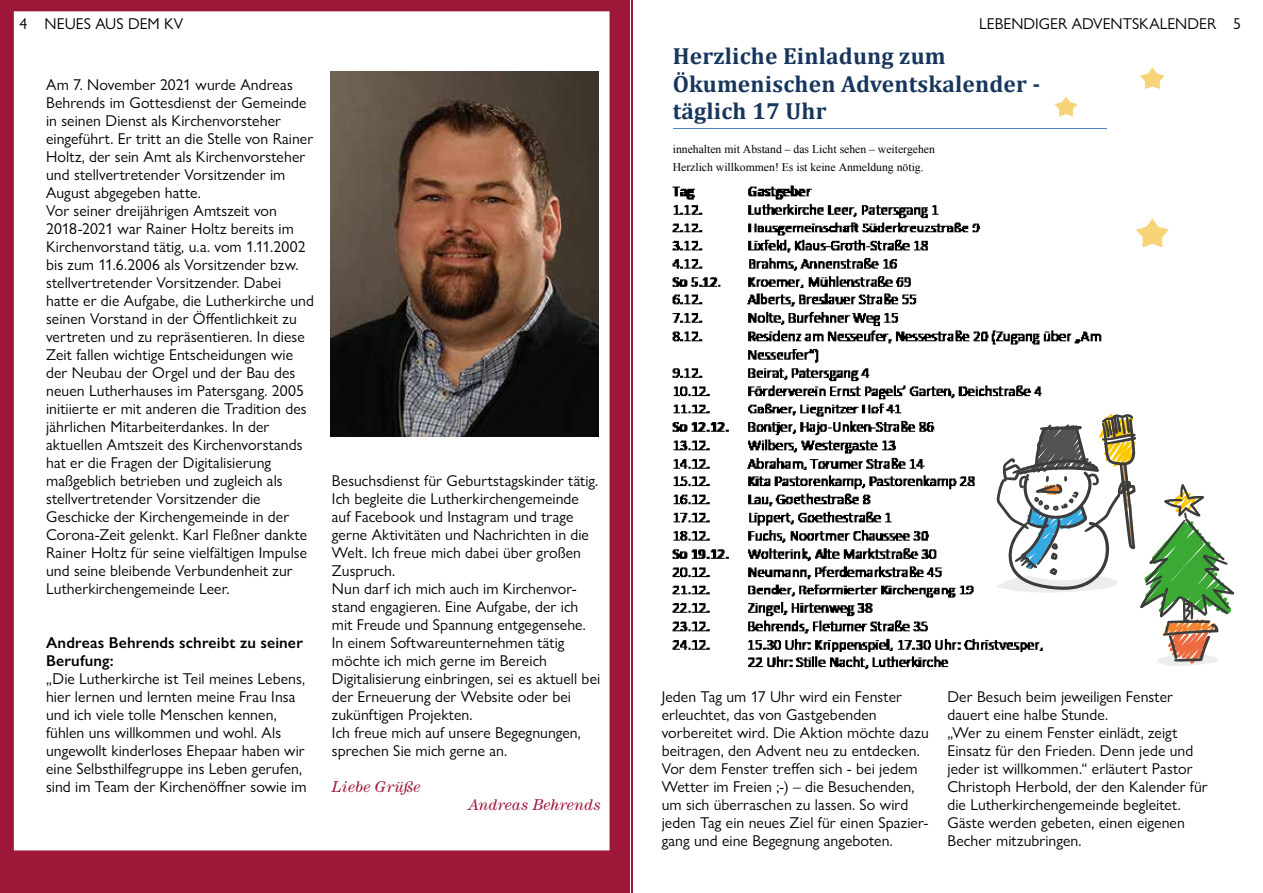
<style>
.page{position:relative;width:1263px;height:893px;background:#fff}
.page>*{position:absolute;margin:0;border:0;box-sizing:border-box;transform-origin:0 0}
.t1{font:700 23.4px/27.5px "Cambria";letter-spacing:.01em;color:#17365d}
.t2{font:15.75px/18px "Gill Sans Nova";letter-spacing:.005em;color:#000}
.t3{font:600 15.75px/18px "Gill Sans Nova";letter-spacing:.01em;color:#000}
.t4{font:italic 15.75px "Century";letter-spacing:.015em;color:#9e1739}
.t5{font:11.7px/18px "Times New Roman";color:#000}
</style>
<div class="page">
<div style="left:0;top:0;width:629px;height:893px;background:#9e1739"></div>
<div style="left:21px;top:19px;width:581px;height:824px;background:#fff"></div>
<div style="left:14px;top:11px;width:595px;height:839px;border:15px solid #fff"></div>
<img style="left:330px;top:71px;width:268px;height:365px">
<hr style="left:631px;top:0;width:2px;height:893px;background:#9e1739">
<hr style="left:673px;top:128px;width:433px;height:1px;background:#4f81bd">
<svg style="left:1136px;top:218px;width:33px;height:29px"></svg>
<svg style="left:1054px;top:96px;width:23px;height:21px"></svg>
<svg style="left:1140px;top:67px;width:25px;height:22px"></svg>
<img style="left:672px;top:185px;width:430px;height:485px">
<svg style="left:995px;top:413px;width:239px;height:254px"></svg>
<p class="t2" style="left:20px;top:15px;width:165px">4 NEUES AUS DEM KV</p>
<p class="t2" style="left:46px;top:75px;width:269px">Am 7. November 2021 wurde Andreas Behrends im Gottesdienst der Gemeinde in seinen Dienst als Kirchenvorsteher eingeführt. Er tritt an die Stelle von Rainer Holtz, der sein Amt als Kirchenvorsteher und stellvertretender Vorsitzender im August abgegeben hatte.<br>Vor seiner dreijährigen Amtszeit von 2018-2021 war Rainer Holtz bereits im Kirchenvorstand tätig, u.a. vom 1.11.2002 bis zum 11.6.2006 als Vorsitzender bzw. stellvertretender Vorsitzender. Dabei hatte er die Aufgabe, die Lutherkirche und seinen Vorstand in der Öffentlichkeit zu vertreten und zu repräsentieren. In diese Zeit fallen wichtige Entscheidungen wie der Neubau der Orgel und der Bau des neuen Lutherhauses im Patersgang. 2005 initiierte er mit anderen die Tradition des jährlichen Mitarbeiterdankes. In der aktuellen Amtszeit des Kirchenvorstands hat er die Fragen der Digitalisierung maßgeblich betrieben und zugleich als stellvertretender Vorsitzender die Geschicke der Kirchengemeinde in der Corona-Zeit gelenkt. Karl Fleßner dankte Rainer Holtz für seine vielfältigen Impulse und seine bleibende Verbundenheit zur Lutherkirchengemeinde Leer.</p>
<p class="t3" style="left:46px;top:634px;width:258px">Andreas Behrends schreibt zu seiner<br>Berufung:</p>
<p class="t2" style="left:46px;top:670px;width:262px">„Die Lutherkirche ist Teil meines Lebens, hier lernen und lernten meine Frau Insa und ich viele tolle Menschen kennen, fühlen uns willkommen und wohl. Als ungewollt kinderloses Ehepaar haben wir eine Selbsthilfegruppe ins Leben gerufen, sind im Team der Kirchenöffner sowie im</p>
<p class="t2" style="left:332px;top:472px;width:270px">Besuchsdienst für Geburtstagskinder tätig.<br>Ich begleite die Lutherkirchengemeinde auf Facebook und Instagram und trage gerne Aktivitäten und Nachrichten in die Welt. Ich freue mich dabei über großen Zuspruch.<br>Nun darf ich mich auch im Kirchenvor&shy;stand engagieren. Eine Aufgabe, der ich mit Freude und Spannung entgegensehe.<br>In einem Softwareunternehmen tätig möchte ich mich gerne im Bereich Digitalisierung einbringen, sei es aktuell bei der Erneuerung der Website oder bei zukünftigen Projekten.<br>Ich freue mich auf unsere Begegnungen, sprechen Sie mich gerne an.</p>
<p class="t4" style="left:332px;top:778px;width:90px">Liebe Grüße</p>
<p class="t4" style="left:468px;top:796px;width:134px">Andreas Behrends</p>
<p class="t2" style="left:979px;top:15px;width:263px">LEBENDIGER ADVENTSKALENDER 5</p>
<h1 class="t1" style="left:673px;top:43px;width:369px">Herzliche Einladung zum<br>Ökumenischen Adventskalender - täglich 17 Uhr</h1>
<p class="t5" style="left:673px;top:142px;width:264px">innehalten mit Abstand – das Licht sehen – weitergehen<br>Herzlich willkommen! Es ist keine Anmeldung nötig.</p>
<p class="t2" style="left:662px;top:688px;width:269px">Jeden Tag um 17 Uhr wird ein Fenster erleuchtet, das von Gastgebenden vorbereitet wird. Die Aktion möchte dazu beitragen, den Advent neu zu entdecken.<br>Vor dem Fenster treffen sich - bei jedem Wetter im Freien ;-) – die Besuchenden, um sich überraschen zu lassen. So wird jeden Tag ein neues Ziel für einen Spazier&shy;gang und eine Begegnung angeboten.</p>
<p class="t2" style="left:947px;top:688px;width:262px">Der Besuch beim jeweiligen Fenster dauert eine halbe Stunde.<br>„Wer zu einem Fenster einlädt, zeigt Einsatz für den Frieden. Denn jede und jeder ist willkommen.“ erläutert Pastor Christoph Herbold, der den Kalender für die Lutherkirchengemeinde begleitet.<br>Gäste werden gebeten, einen eigenen Becher mitzubringen.</p>
</div>
